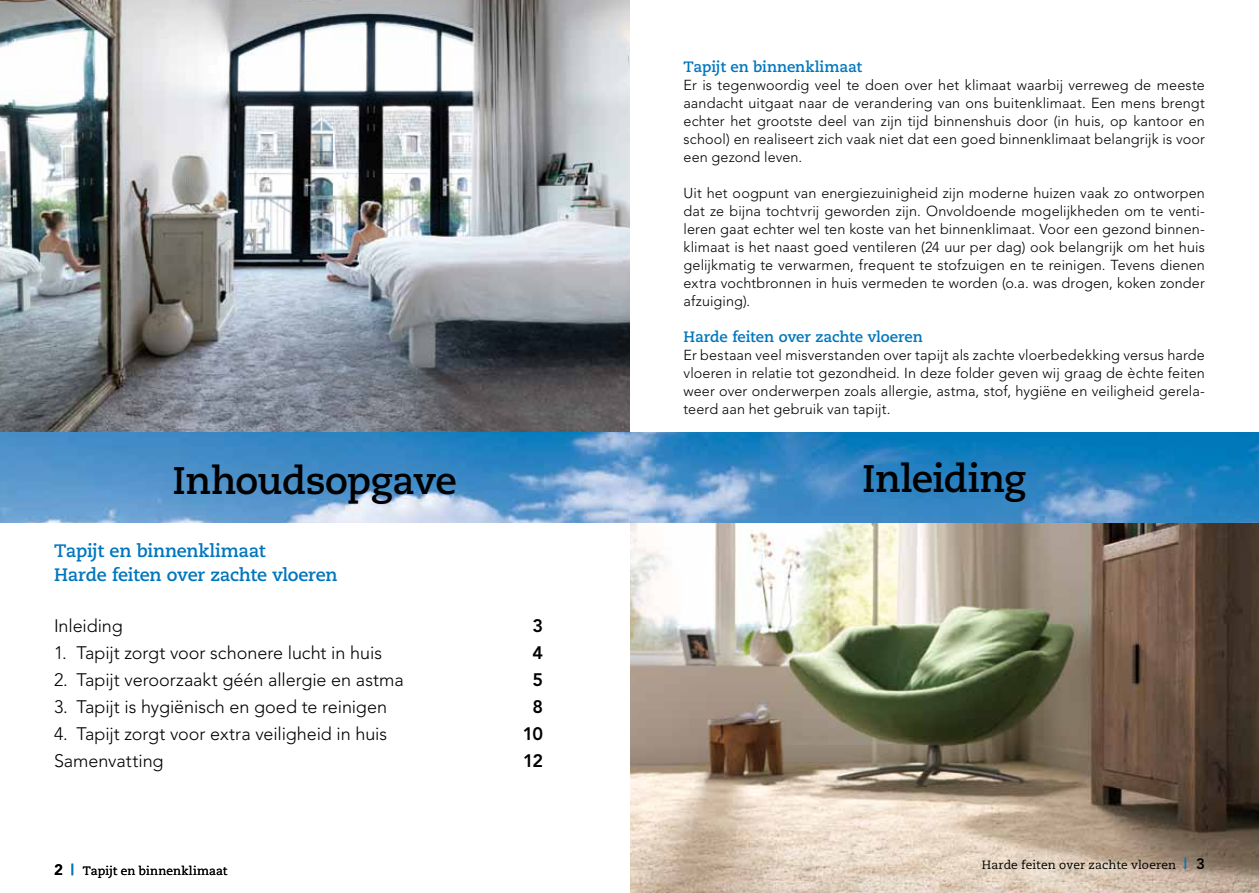
<style>
.page{position:relative;width:1259px;height:893px;background:#fff}
.page>*{position:absolute;margin:0;border:0;box-sizing:border-box;transform-origin:0 0}
.t1{font:700 38.4px "Caecilia";letter-spacing:-.015em;color:#000}
.t2{font:300 18px "Avenir";letter-spacing:-.005em;color:#000}
.t3{font:700 18px/24px "Caecilia";letter-spacing:-.015em;color:#0076bd}
.t4{font:800 18px "Avenir";color:#000}
.t5{font:700 15px "Caecilia";letter-spacing:-.005em;color:#0076bd}
.t6{font:300 14.4px/18px "Avenir";letter-spacing:.01em;color:#000;text-align:justify}
.t7{font:12px "Caecilia";letter-spacing:.01em;color:#000}
.s1{font-family:"Avenir";font-weight:800;font-size:15px}
.s2{font-family:"Avenir";font-weight:800;font-size:15px;color:#0076bd}
</style>
<div class="page">
<img style="left:0;top:0;width:629px;height:432px">
<img style="left:0;top:432px;width:1259px;height:90px">
<img style="left:630px;top:505px;width:629px;height:388px">
<h1 class="t1" style="left:172px;top:458px;width:286px">Inhoudsopgave</h1>
<p class="t3" style="left:54px;top:539px;width:285px">Tapijt en binnenklimaat<br>Harde feiten over zachte vloeren</p>
<p class="t2" style="left:54px;top:615px;width:70px">Inleiding</p>
<p class="t4" style="left:532px;top:615px;width:12px">3</p>
<p class="t2" style="left:54px;top:642px;width:329px">1. Tapijt zorgt voor schonere lucht in huis</p>
<p class="t4" style="left:532px;top:642px;width:12px">4</p>
<p class="t2" style="left:54px;top:669px;width:351px">2. Tapijt veroorzaakt géén allergie en astma</p>
<p class="t4" style="left:532px;top:669px;width:12px">5</p>
<p class="t2" style="left:54px;top:696px;width:334px">3. Tapijt is hygiënisch en goed te reinigen</p>
<p class="t4" style="left:532px;top:696px;width:12px">8</p>
<p class="t2" style="left:54px;top:723px;width:335px">4. Tapijt zorgt voor extra veiligheid in huis</p>
<p class="t4" style="left:523px;top:723px;width:22px">10</p>
<p class="t2" style="left:54px;top:750px;width:111px">Samenvatting</p>
<p class="t4" style="left:523px;top:750px;width:21px">12</p>
<p class="t7" style="left:54px;top:864px;width:175px"><span class="s1">2</span> <span class="s2">|</span> Tapijt en binnenklimaat</p>
<p class="t5" style="left:683px;top:58px;width:180px">Tapijt en binnenklimaat</p>
<p class="t6" style="left:683px;top:76px;width:523px">Er is tegenwoordig veel te doen over het klimaat waarbij verreweg de meeste aandacht uitgaat naar de verandering van ons buitenklimaat. Een mens brengt echter het grootste deel van zijn tijd binnenshuis door (in huis, op kantoor en school) en realiseert zich vaak niet dat een goed binnenklimaat belangrijk is voor een gezond leven.</p>
<p class="t6" style="left:683px;top:184px;width:523px">Uit het oogpunt van energiezuinigheid zijn moderne huizen vaak zo ontworpen dat ze bijna tochtvrij geworden zijn. Onvoldoende mogelijkheden om te venti&shy;leren gaat echter wel ten koste van het binnenklimaat. Voor een gezond binnen&shy;klimaat is het naast goed ventileren (24 uur per dag) ook belangrijk om het huis gelijkmatig te verwarmen, frequent te stofzuigen en te reinigen. Tevens dienen extra vochtbronnen in huis vermeden te worden (o.a. was drogen, koken zonder afzuiging).</p>
<p class="t5" style="left:683px;top:328px;width:241px">Harde feiten over zachte vloeren</p>
<p class="t6" style="left:683px;top:346px;width:523px">Er bestaan veel misverstanden over tapijt als zachte vloerbedekking versus harde vloeren in relatie tot gezondheid. In deze folder geven wij graag de èchte feiten weer over onderwerpen zoals allergie, astma, stof, hygiëne en veiligheid gerela&shy;teerd aan het gebruik van tapijt.</p>
<h1 class="t1" style="left:862px;top:456px;width:166px">Inleiding</h1>
<p class="t7" style="left:982px;top:858px;width:225px">Harde feiten over zachte vloeren <span class="s2">|</span> <span class="s1">3</span></p>
</div>
